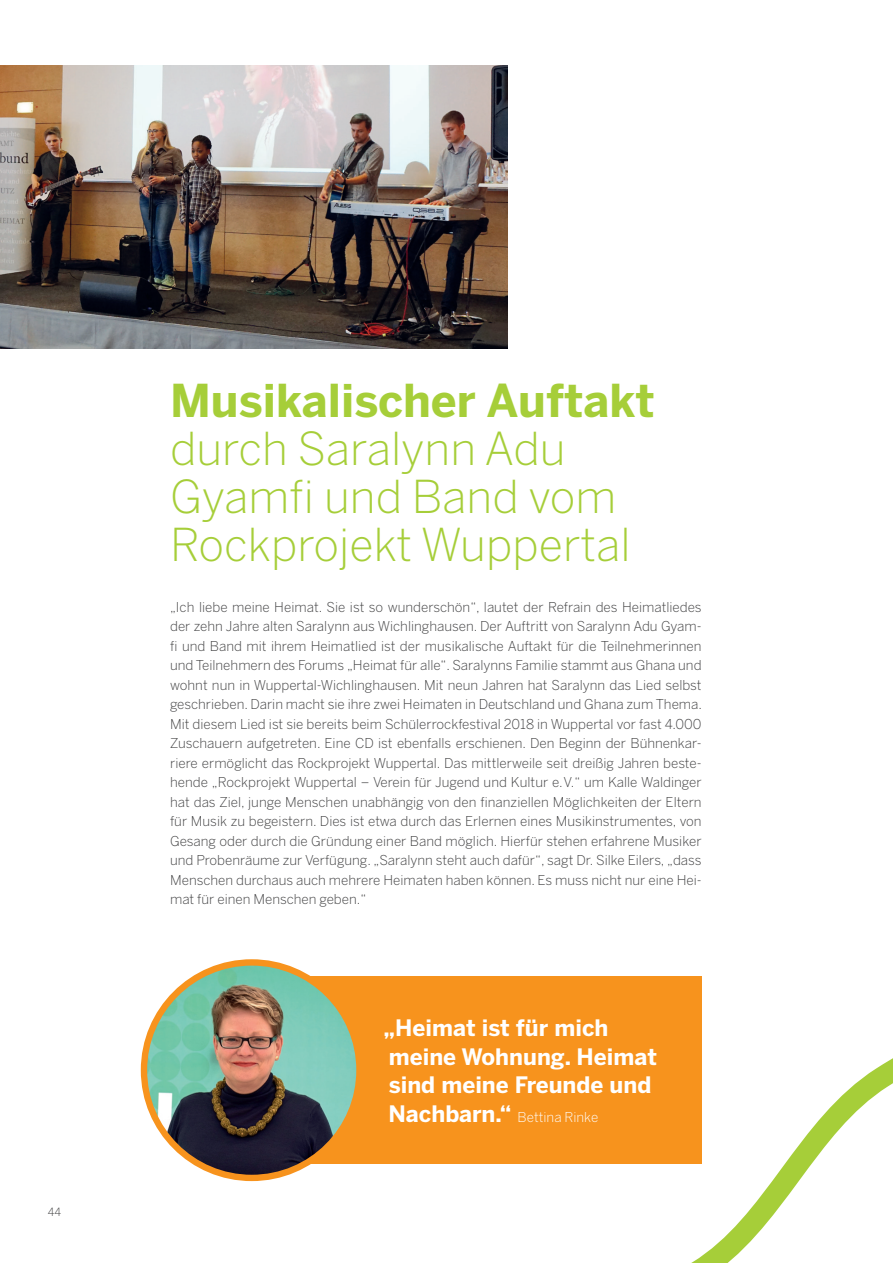
<style>
.page{position:relative;width:893px;height:1263px;background:#fff}
.page>*{position:absolute;margin:0;border:0;box-sizing:border-box;transform-origin:0 0}
.t1{font:300 45px/48px "Benton Sans";color:#a6ce39}
.t2{font:700 45px "Benton Sans";color:#a6ce39}
.t3{font:700 22.5px/28.5px "Benton Sans";color:#fff}
.t4{font:300 13.5px/19.5px "Benton Sans";color:#3e3e3f;text-align:justify}
.t5{font:300 13.5px "Benton Sans";color:#fff}
.t6{font:300 11.25px "Benton Sans";color:#3e3e3f}
.s1{font-weight:700;font-size:22.5px}
</style>
<div class="page">
<div style="left:217px;top:977px;width:485px;height:187px;background:#f7931d"></div>
<svg style="left:301px;top:1058px;width:592px;height:205px"></svg>
<img style="left:144px;top:962px;width:215px;height:216px;border-radius:108px">
<div style="left:141px;top:959px;width:222px;height:222px;border:6px solid #f7931d;border-radius:50%"></div>
<img style="left:0;top:66px;width:507px;height:283px">
<p class="t6" style="left:48px;top:1205px;width:15px">44</p>
<h1 class="t2" style="left:170px;top:372px;width:486px">Musikalischer Auftakt</h1>
<h1 class="t1" style="left:170px;top:424px;width:462px">durch Saralynn Adu<br>Gyamfi und Band vom<br>Rockprojekt Wuppertal</h1>
<p class="t4" style="left:170px;top:597px;width:533px">„Ich liebe meine Heimat. Sie ist so wunderschön“, lautet der Refrain des Heimatliedes der zehn Jahre alten Saralynn aus Wichlinghausen. Der Auftritt von Saralynn Adu Gyam&shy;fi und Band mit ihrem Heimatlied ist der musikalische Auftakt für die Teilnehmerinnen und Teilnehmern des Forums „Heimat für alle“. Saralynns Familie stammt aus Ghana und wohnt nun in Wuppertal-Wichlinghausen. Mit neun Jahren hat Saralynn das Lied selbst geschrieben. Darin macht sie ihre zwei Heimaten in Deutschland und Ghana zum Thema.<br>Mit diesem Lied ist sie bereits beim Schülerrockfestival 2018 in Wuppertal vor fast 4.000<br>Zuschauern aufgetreten. Eine CD ist ebenfalls erschienen. Den Beginn der Bühnenkar&shy;riere ermöglicht das Rockprojekt Wuppertal. Das mittlerweile seit dreißig Jahren beste&shy;hende „Rockprojekt Wuppertal – Verein für Jugend und Kultur e.V.“ um Kalle Waldinger hat das Ziel, junge Menschen unabhängig von den finanziellen Möglichkeiten der Eltern für Musik zu begeistern. Dies ist etwa durch das Erlernen eines Musikinstrumentes, von Gesang oder durch die Gründung einer Band möglich. Hierfür stehen erfahrene Musiker und Probenräume zur Verfügung. „Saralynn steht auch dafür“, sagt Dr. Silke Eilers, „dass Menschen durchaus auch mehrere Heimaten haben können. Es muss nicht nur eine Hei&shy;mat für einen Menschen geben.“</p>
<h2 class="t3" style="left:384px;top:1014px;width:275px">„Heimat ist für mich meine Wohnung. Heimat sind meine Freunde und</h2>
<p class="t5" style="left:388px;top:1109px;width:211px"><span class="s1">Nachbarn.“</span> Bettina Rinke</p>
</div>
